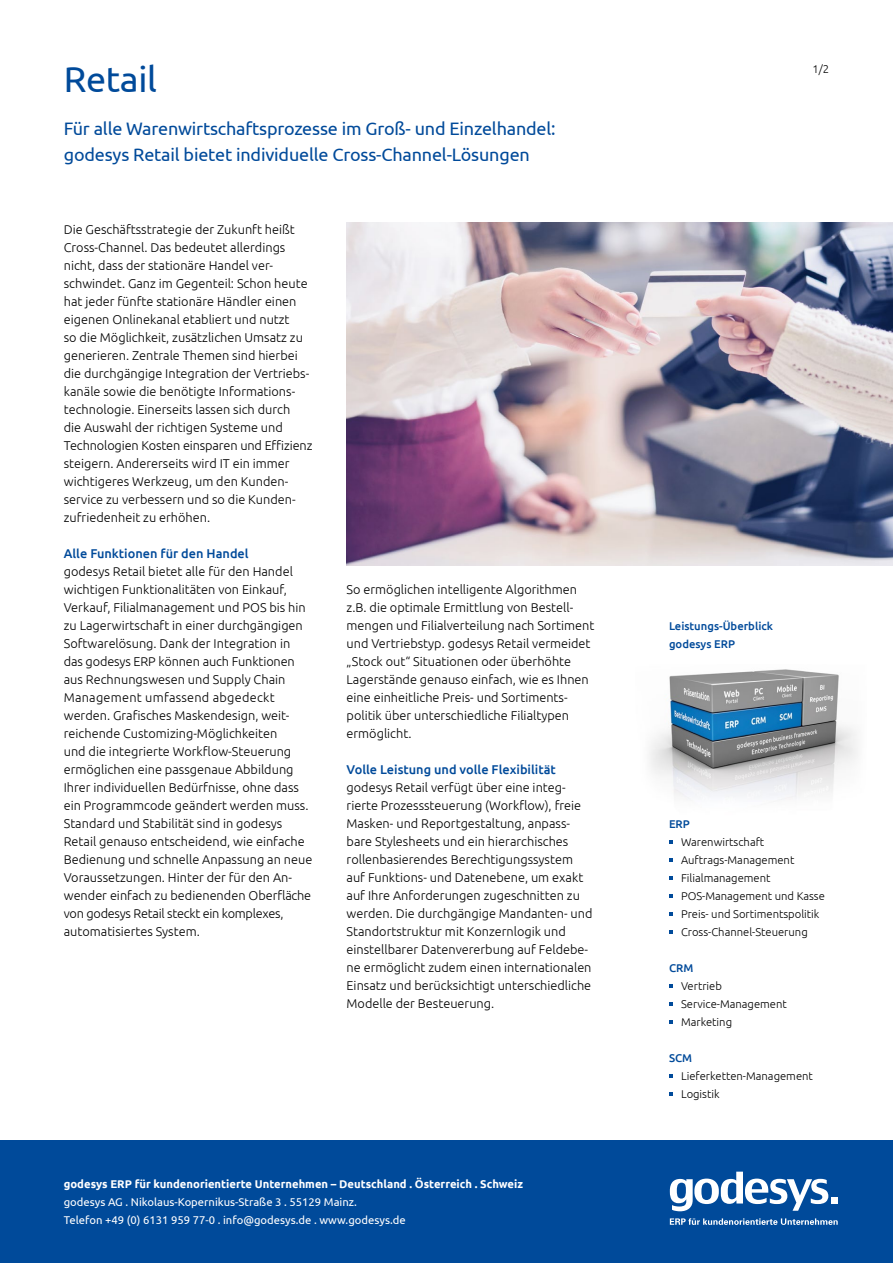
<style>
.page{position:relative;width:893px;height:1263px;background:#fff}
.page>*{position:absolute;margin:0;border:0;box-sizing:border-box;transform-origin:0 0}
.t1{font:36px "Ubuntu";letter-spacing:-.01em;color:#004a9a}
.t2{font:18px/25.5px "Ubuntu";letter-spacing:-.01em;color:#004a9a}
.t3{font:300 12.75px/18px "Ubuntu";color:#000}
.t4{font:500 12.75px "Ubuntu";color:#004a9a}
.t5{font:300 11.25px/18px "Ubuntu";color:#000}
.t6{font:11.25px/18px "Ubuntu";color:#fff}
.t7{font:700 11.25px "Ubuntu";color:#fff}
.t8{font:500 11.25px/18px "Ubuntu";color:#004a9a}
</style>
<div class="page">
<img style="left:649px;top:669px;width:209px;height:173px">
<div style="left:0;top:1140px;width:893px;height:123px;background:#004a9a"></div>
<div style="left:831px;top:1196px;width:7px;height:7px;background:#fff"></div>
<svg style="left:670px;top:1172px;width:158px;height:39px"></svg>
<svg style="left:670px;top:1218px;width:168px;height:7px"></svg>
<svg style="left:669px;top:840px;width:3px;height:4px"></svg>
<svg style="left:669px;top:858px;width:3px;height:4px"></svg>
<svg style="left:669px;top:876px;width:3px;height:4px"></svg>
<svg style="left:669px;top:894px;width:3px;height:4px"></svg>
<svg style="left:669px;top:912px;width:3px;height:4px"></svg>
<svg style="left:669px;top:930px;width:3px;height:4px"></svg>
<svg style="left:669px;top:984px;width:3px;height:4px"></svg>
<svg style="left:669px;top:1002px;width:3px;height:4px"></svg>
<svg style="left:669px;top:1020px;width:3px;height:4px"></svg>
<svg style="left:669px;top:1074px;width:3px;height:4px"></svg>
<svg style="left:669px;top:1092px;width:3px;height:4px"></svg>
<img style="left:347px;top:222px;width:546px;height:344px">
<h1 class="t1" style="left:64px;top:57px;width:95px">Retail</h1>
<h2 class="t2" style="left:64px;top:115px;width:493px">Für alle Warenwirtschaftsprozesse im Groß- und Einzelhandel: godesys Retail bietet individuelle Cross-Channel-Lösungen</h2>
<p class="t3" style="left:64px;top:220px;width:250px">Die Geschäftsstrategie der Zukunft heißt Cross-Channel. Das bedeutet allerdings nicht, dass der stationäre Handel ver&shy;schwindet. Ganz im Gegenteil: Schon heute hat jeder fünfte stationäre Händler einen eigenen Onlinekanal etabliert und nutzt<br>so die Möglichkeit, zusätzlichen Umsatz zu generieren. Zentrale Themen sind hierbei die durchgängige Integration der Vertriebs&shy;kanäle sowie die benötigte Informations&shy;technologie. Einerseits lassen sich durch<br>die Auswahl der richtigen Systeme und Technologien Kosten einsparen und Effizienz steigern. Andererseits wird IT ein immer wichtigeres Werkzeug, um den Kunden&shy;service zu verbessern und so die Kunden&shy;zufriedenheit zu erhöhen.</p>
<p class="t4" style="left:64px;top:545px;width:186px">Alle Funktionen für den Handel</p>
<p class="t3" style="left:64px;top:562px;width:250px">godesys Retail bietet alle für den Handel wichtigen Funktionalitäten von Einkauf, Verkauf, Filialmanagement und POS bis hin zu Lagerwirtschaft in einer durchgängigen Softwarelösung. Dank der Integration in das godesys ERP können auch Funktionen aus Rechnungswesen und Supply Chain Management umfassend abgedeckt werden. Grafisches Maskendesign, weit&shy;reichende Customizing-Möglichkeiten<br>und die integrierte Workflow-Steuerung ermöglichen eine passgenaue Abbildung Ihrer individuellen Bedürfnisse, ohne dass ein Programmcode geändert werden muss.<br>Standard und Stabilität sind in godesys Retail genauso entscheidend, wie einfache Bedienung und schnelle Anpassung an neue Voraussetzungen. Hinter der für den An&shy;wender einfach zu bedienenden Oberfläche von godesys Retail steckt ein komplexes, automatisiertes System.</p>
<p class="t3" style="left:347px;top:580px;width:249px">So ermöglichen intelligente Algorithmen z.B. die optimale Ermittlung von Bestell&shy;mengen und Filialverteilung nach Sortiment und Vertriebstyp. godesys Retail vermeidet „Stock out“ Situationen oder überhöhte Lagerstände genauso einfach, wie es Ihnen eine einheitliche Preis- und Sortiments&shy;politik über unterschiedliche Filialtypen ermöglicht.</p>
<p class="t4" style="left:347px;top:762px;width:211px">Volle Leistung und volle Flexibilität</p>
<p class="t3" style="left:347px;top:778px;width:247px">godesys Retail verfügt über eine integ&shy;rierte Prozesssteuerung (Workflow), freie Masken- und Reportgestaltung, anpass&shy;bare Stylesheets und ein hierarchisches rollenbasierendes Berechtigungssystem auf Funktions- und Datenebene, um exakt auf Ihre Anforderungen zugeschnitten zu werden. Die durchgängige Mandanten- und Standortstruktur mit Konzernlogik und einstellbarer Datenvererbung auf Feldebe&shy;ne ermöglicht zudem einen internationalen Einsatz und berücksichtigt unterschiedliche Modelle der Besteuerung.</p>
<p class="t7" style="left:64px;top:1177px;width:461px">godesys ERP für kundenorientierte Unternehmen – Deutschland . Österreich . Schweiz</p>
<p class="t6" style="left:64px;top:1193px;width:343px">godesys AG . Nikolaus-Kopernikus-Straße 3 . 55129 Mainz.<br>Telefon +49 (0) 6131 959 77-0 . info@godesys.de . www.godesys.de</p>
<p class="t5" style="left:812px;top:59px;width:18px">1/2</p>
<p class="t8" style="left:669px;top:617px;width:105px">Leistungs-Überblick godesys ERP</p>
<p class="t8" style="left:669px;top:815px;width:22px">ERP</p>
<p class="t5" style="left:681px;top:833px;width:145px">Warenwirtschaft<br>Auftrags-Management<br>Filialmanagement<br>POS-Management und Kasse<br>Preis- und Sortimentspolitik<br>Cross-Channel-Steuerung</p>
<p class="t8" style="left:669px;top:959px;width:26px">CRM</p>
<p class="t5" style="left:681px;top:977px;width:107px">Vertrieb<br>Service-Management<br>Marketing</p>
<p class="t8" style="left:669px;top:1049px;width:25px">SCM</p>
<p class="t5" style="left:681px;top:1067px;width:133px">Lieferketten-Management<br>Logistik</p>
</div>
